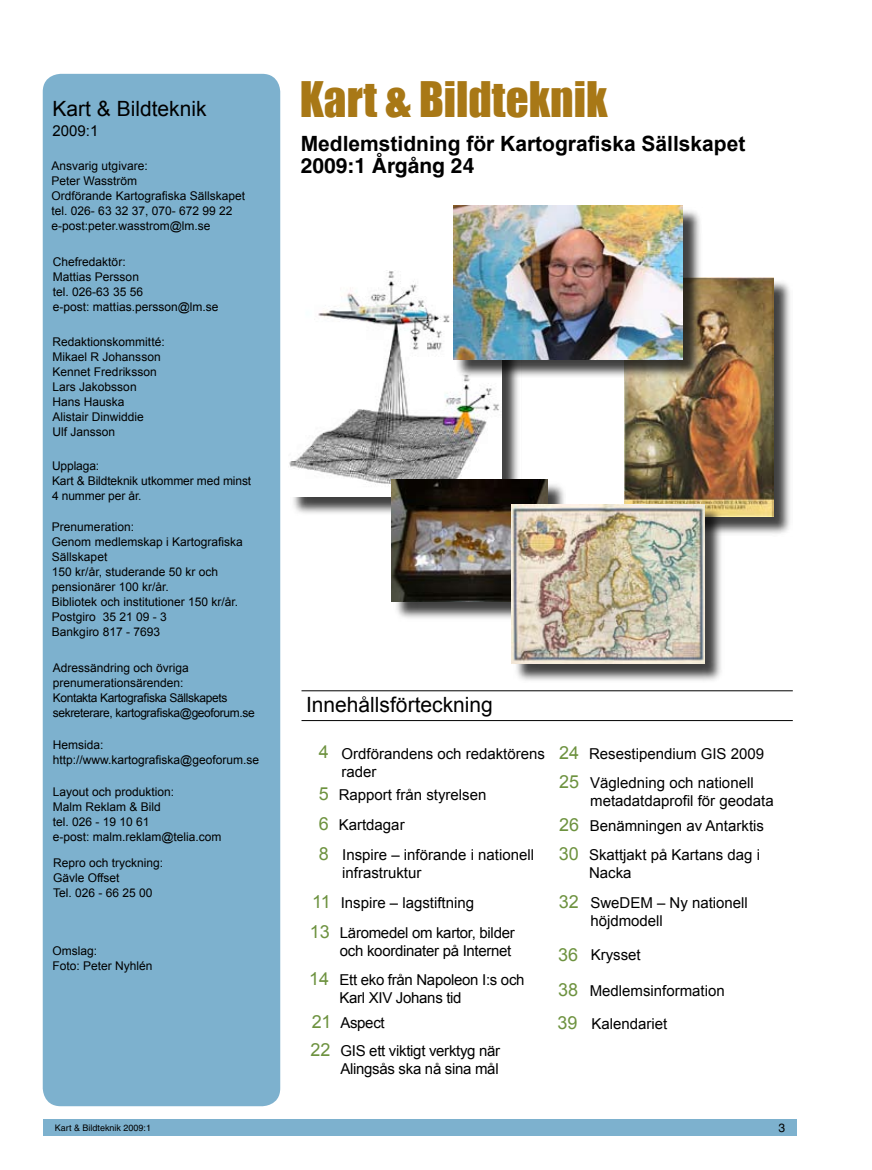
<style>
.page{position:relative;width:872px;height:1170px;background:#fff}
.page>*{position:absolute;margin:0;border:0;box-sizing:border-box;transform-origin:0 0}
.t1{font:45px "Impact";color:#a87816}
.t2{font:700 21px "Arial";color:#000}
.t3{font:21px "Arial";color:#000}
.t4{font:700 21px "Helvetica";color:#000}
.t5{font:18px/35.1px "Arial";color:#6d923f}
.t6{font:15px/18px "Arial";color:#000}
.t7{font:15px/18px "Arial";letter-spacing:-.02em;color:#000}
.t8{font:12px/15px "Arial";color:#000}
.t9{font:12px/15px "Arial";letter-spacing:-.03em;color:#000}
.t10{font:12px "Helvetica";color:#000}
.t11{font:9px "Helvetica";color:#000}
.s1{font-size:18px;color:#6d923f}
</style>
<div class="page">
<div style="left:43px;top:1119px;width:753px;height:16px;background:#7db1ce"></div>
<div style="left:43px;top:74px;width:237px;height:1032px;background:#7db1ce;border-radius:18px"></div>
<hr style="left:301px;top:690px;width:491px;height:1px;background:#000">
<hr style="left:301px;top:720px;width:491px;height:1px;background:#000">
<div style="left:626px;top:279px;width:166px;height:257px;background:#000;opacity:.75"></div>
<img style="left:625px;top:277px;width:148px;height:239px">
<div style="left:290px;top:272px;width:231px;height:244px;background:#000;opacity:.75"></div>
<img style="left:289px;top:270px;width:212px;height:226px">
<div style="left:454px;top:207px;width:249px;height:171px;background:#000;opacity:.75"></div>
<img style="left:453px;top:206px;width:230px;height:153px">
<div style="left:393px;top:481px;width:173px;height:141px;background:#000;opacity:.75"></div>
<img style="left:392px;top:480px;width:155px;height:121px">
<div style="left:513px;top:506px;width:212px;height:177px;background:#000;opacity:.75"></div>
<img style="left:511px;top:504px;width:193px;height:159px">
<h2 class="t3" style="left:52px;top:95px;width:156px">Kart &amp; Bildteknik</h2>
<p class="t6" style="left:52px;top:121px;width:47px">2009:1</p>
<p class="t8" style="left:52px;top:158px;width:195px">Ansvarig utgivare:<br>Peter Wasström<br>Ordförande Kartografiska Sällskapet tel. 026- 63 32 37, 070- 672 99 22 e-post:peter.wasstrom@lm.se</p>
<p class="t8" style="left:53px;top:254px;width:167px">Chefredaktör:<br>Mattias Persson<br>tel. 026-63 35 56<br>e-post: mattias.persson@lm.se</p>
<p class="t8" style="left:53px;top:334px;width:114px">Redaktionskommitté:<br>Mikael R Johansson<br>Kennet Fredriksson<br>Lars Jakobsson<br>Hans Hauska<br>Alistair Dinwiddie<br>Ulf Jansson</p>
<p class="t8" style="left:52px;top:458px;width:201px">Upplaga:<br>Kart &amp; Bildteknik utkommer med minst<br>4 nummer per år.</p>
<p class="t8" style="left:52px;top:519px;width:192px">Prenumeration:<br>Genom medlemskap i Kartografiska<br>Sällskapet<br>150 kr/år, studerande 50 kr och pensionärer 100 kr/år.<br>Bibliotek och institutioner 150 kr/år.<br>Postgiro 35 21 09 - 3<br>Bankgiro 817 - 7693</p>
<p class="t9" style="left:53px;top:660px;width:203px">Adressändring och övriga prenumerationsärenden:<br>Kontakta Kartografiska Sällskapets sekreterare, kartografiska@geoforum.se</p>
<p class="t8" style="left:53px;top:737px;width:208px">Hemsida: http://www.kartografiska@geoforum.se</p>
<p class="t8" style="left:53px;top:783px;width:170px">Layout och produktion:<br>Malm Reklam &amp; Bild<br>tel. 026 - 19 10 61<br>e-post: malm.reklam@telia.com</p>
<p class="t8" style="left:53px;top:855px;width:112px">Repro och tryckning:<br>Gävle Offset<br>Tel. 026 - 66 25 00</p>
<p class="t8" style="left:52px;top:943px;width:102px">Omslag:<br>Foto: Peter Nyhlén</p>
<h1 class="t1" style="left:300px;top:64px;width:309px">Kart &amp; Bildteknik</h1>
<h2 class="t2" style="left:301px;top:130px;width:446px">Medlemstidning för Kartografiska Sällskapet</h2>
<h2 class="t4" style="left:301px;top:153px;width:175px">2009:1 Årgång 24</h2>
<h2 class="t3" style="left:306px;top:690px;width:188px">Innehållsförteckning</h2>
<h3 class="t5" style="left:319px;top:734px;width:12px">4</h3>
<p class="t6" style="left:341px;top:744px;width:205px">Ordförandens och redaktörens rader</p>
<p class="t6" style="left:319px;top:780px;width:169px;line-height:30px"><span class="s1">5</span> Rapport från styrelsen<br><span class="s1">6</span> Kartdagar</p>
<h3 class="t5" style="left:319px;top:836px;width:12px">8</h3>
<p class="t6" style="left:342px;top:846px;width:193px">Inspire – införande i nationell infrastruktur</p>
<p class="t6" style="left:312px;top:893px;width:164px"><span class="s1">11</span> Inspire – lagstiftning</p>
<h3 class="t5" style="left:310px;top:914px;width:22px">13</h3>
<h3 class="t5" style="left:309px;top:961px;width:22px">14</h3>
<p class="t7" style="left:340px;top:923px;width:176px">Läromedel om kartor, bilder och koordinater på Internet</p>
<p class="t7" style="left:339px;top:970px;width:187px">Ett eko från Napoleon I:s och<br>Karl XIV Johans tid</p>
<p class="t6" style="left:312px;top:1014px;width:74px"><span class="s1">21</span> Aspect</p>
<p class="t7" style="left:310px;top:1042px;width:191px;text-align:right"><span class="s1">22</span> GIS ett viktigt verktyg när<br>Alingsås ska nå sina mål</p>
<p class="t6" style="left:559px;top:744px;width:207px"><span class="s1">24</span> Resestipendium GIS 2009</p>
<h3 class="t5" style="left:559px;top:764px;width:22px">25</h3>
<p class="t6" style="left:590px;top:773px;width:185px">Vägledning och nationell metadatdaprofil för geodata</p>
<p class="t6" style="left:559px;top:816px;width:206px"><span class="s1">26</span> Benämningen av Antarktis</p>
<h3 class="t5" style="left:559px;top:836px;width:22px">30</h3>
<h3 class="t5" style="left:559px;top:884px;width:22px">32</h3>
<h3 class="t5" style="left:558px;top:936px;width:22px">36<br>38</h3>
<h3 class="t5" style="left:557px;top:1004px;width:22px">39</h3>
<p class="t6" style="left:589px;top:846px;width:172px">Skattjakt på Kartans dag i<br>Nacka</p>
<p class="t6" style="left:590px;top:893px;width:159px">SweDEM – Ny nationell höjdmodell</p>
<p class="t6" style="left:591px;top:945px;width:52px">Krysset</p>
<p class="t6" style="left:589px;top:981px;width:137px">Medlemsinformation</p>
<p class="t6" style="left:591px;top:1014px;width:77px">Kalendariet</p>
<p class="t11" style="left:55px;top:1122px;width:98px">Kart &amp; Bildteknik 2009:1</p>
<p class="t10" style="left:778px;top:1120px;width:8px">3</p>
</div>
